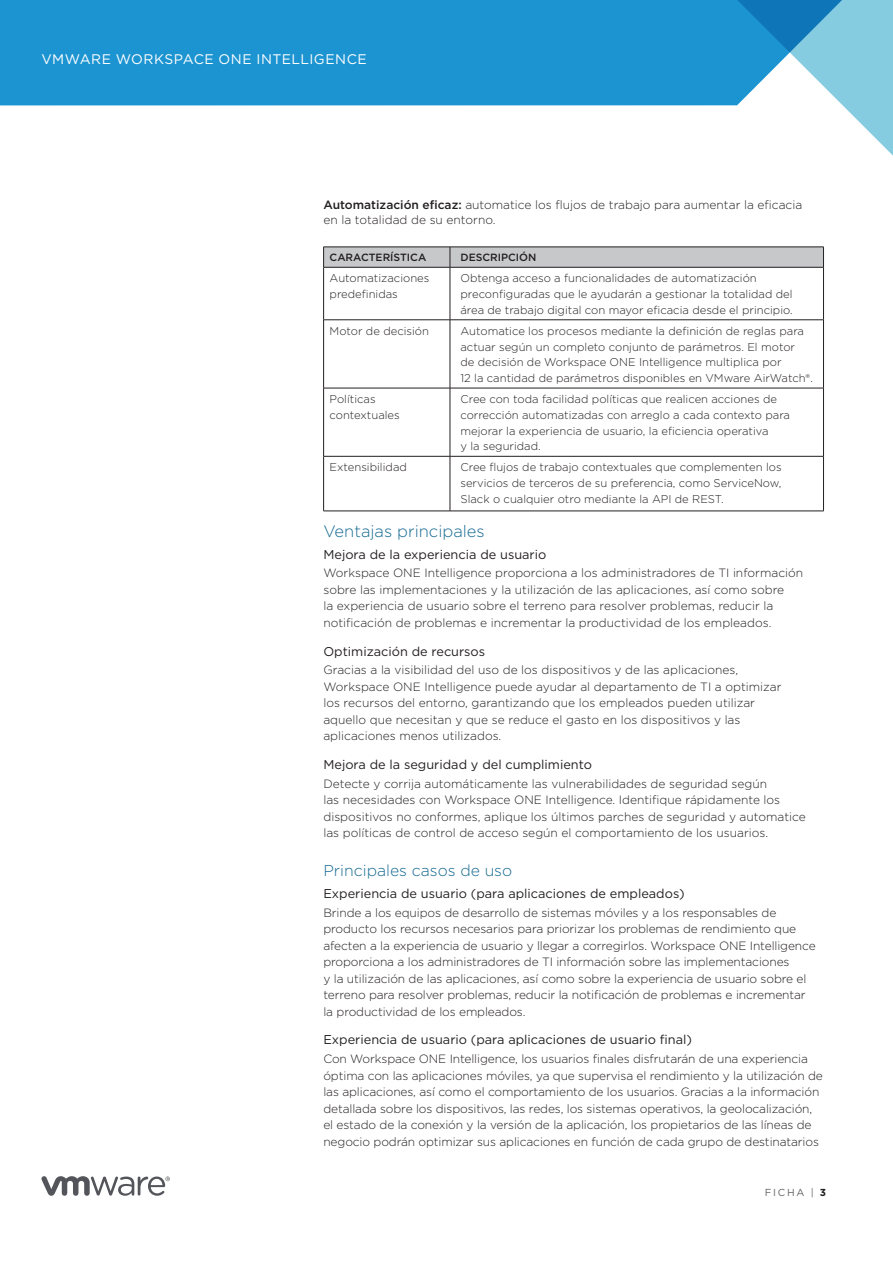
<style>
.page{position:relative;width:893px;height:1263px;background:#fff}
.page>*{position:absolute;margin:0;border:0;box-sizing:border-box;transform-origin:0 0}
._4a__SUBHEAD-1{font:300 16.5px "Gotham";color:#176a92}
._4a__SUBHEAD-1-2{font:300 15.75px "Gotham";color:#176a92}
.FOLIO-WHITE{font:13.8px "Gotham";letter-spacing:.035em;color:#fff}
._4a__SUBHEAD-2-BLK{font:12.75px "Gotham";color:#231f20}
._3a__BODY_TEXT{font:300 12px/16.5px "Gotham";letter-spacing:-.01em;color:#231f20}
._6c__TABLE_BODY{font:300 11.25px/15.8px "Gotham";color:#231f20}
._10a__TABLE_HEAD{font:500 10.5px "Gotham";color:#231f20}
.FOLIO-BOTTOM-GRAY{font:10.2px "Gotham";letter-spacing:.18em;color:#636366}
.s1{font-weight:500}
.s2{font-weight:700;color:#231f20}
</style>
<div class="page">
<svg style="left:41px;top:1176px;width:129px;height:20px"></svg>
<div style="left:0;top:0;width:724px;height:105px;background:#1c94d2"></div>
<svg style="left:724px;top:0;width:169px;height:156px"></svg>
<svg style="left:323px;top:247px;width:501px;height:20px;background:#c1c1c3"></svg>
<hr style="left:323px;top:267px;width:127px;height:1px;background:#231f20">
<hr style="left:323px;top:267px;width:1px;height:53px;background:#231f20">
<hr style="left:450px;top:267px;width:374px;height:1px;background:#231f20">
<hr style="left:450px;top:267px;width:1px;height:53px;background:#231f20">
<hr style="left:823px;top:267px;width:1px;height:53px;background:#231f20">
<hr style="left:323px;top:319px;width:127px;height:1px;background:#231f20">
<hr style="left:323px;top:320px;width:1px;height:68px;background:#231f20">
<hr style="left:450px;top:319px;width:374px;height:1px;background:#231f20">
<hr style="left:450px;top:320px;width:1px;height:68px;background:#231f20">
<hr style="left:823px;top:320px;width:1px;height:68px;background:#231f20">
<hr style="left:323px;top:388px;width:127px;height:1px;background:#231f20">
<hr style="left:323px;top:388px;width:1px;height:68px;background:#231f20">
<hr style="left:450px;top:388px;width:374px;height:1px;background:#231f20">
<hr style="left:450px;top:388px;width:1px;height:68px;background:#231f20">
<hr style="left:823px;top:388px;width:1px;height:68px;background:#231f20">
<hr style="left:323px;top:456px;width:127px;height:1px;background:#231f20">
<hr style="left:323px;top:456px;width:1px;height:55px;background:#231f20">
<hr style="left:450px;top:456px;width:374px;height:1px;background:#231f20">
<hr style="left:450px;top:456px;width:1px;height:55px;background:#231f20">
<hr style="left:823px;top:456px;width:1px;height:55px;background:#231f20">
<hr style="left:323px;top:511px;width:127px;height:1px;background:#231f20">
<hr style="left:450px;top:511px;width:374px;height:1px;background:#231f20">
<p class="FOLIO-WHITE" style="left:41px;top:50px;width:327px">VMWARE WORKSPACE ONE INTELLIGENCE</p>
<p class="_3a__BODY_TEXT" style="left:323px;top:197px;width:480px;line-height:15px"><span class="s1">Automatización eficaz:</span> automatice los flujos de trabajo para aumentar la eficacia en la totalidad de su entorno.</p>
<p class="_10a__TABLE_HEAD" style="left:330px;top:251px;width:98px">CARACTERÍSTICA</p>
<p class="_10a__TABLE_HEAD" style="left:460px;top:251px;width:77px">DESCRIPCIÓN</p>
<p class="_6c__TABLE_BODY" style="left:330px;top:270px;width:101px">Automatizaciones predefinidas</p>
<p class="_6c__TABLE_BODY" style="left:460px;top:270px;width:334px">Obtenga acceso a funcionalidades de automatización preconfiguradas que le ayudarán a gestionar la totalidad del área de trabajo digital con mayor eficacia desde el principio.</p>
<p class="_6c__TABLE_BODY" style="left:330px;top:323px;width:101px">Motor de decisión</p>
<p class="_6c__TABLE_BODY" style="left:460px;top:323px;width:354px">Automatice los procesos mediante la definición de reglas para actuar según un completo conjunto de parámetros. El motor<br>de decisión de Workspace ONE Intelligence multiplica por<br>12 la cantidad de parámetros disponibles en VMware AirWatch®.</p>
<p class="_6c__TABLE_BODY" style="left:330px;top:391px;width:72px">Políticas contextuales</p>
<p class="_6c__TABLE_BODY" style="left:460px;top:391px;width:331px">Cree con toda facilidad políticas que realicen acciones de corrección automatizadas con arreglo a cada contexto para mejorar la experiencia de usuario, la eficiencia operativa<br>y la seguridad.</p>
<p class="_6c__TABLE_BODY" style="left:330px;top:459px;width:79px">Extensibilidad</p>
<p class="_6c__TABLE_BODY" style="left:460px;top:459px;width:323px;text-align:justify">Cree flujos de trabajo contextuales que complementen los servicios de terceros de su preferencia, como ServiceNow, Slack o cualquier otro mediante la API de REST.</p>
<p class="_4a__SUBHEAD-1" style="left:323px;top:520px;width:163px">Ventajas principales</p>
<p class="_4a__SUBHEAD-2-BLK" style="left:323px;top:546px;width:224px">Mejora de la experiencia de usuario</p>
<p class="_3a__BODY_TEXT" style="left:323px;top:564px;width:481px">Workspace ONE Intelligence proporciona a los administradores de TI información sobre las implementaciones y la utilización de las aplicaciones, así como sobre<br>la experiencia de usuario sobre el terreno para resolver problemas, reducir la notificación de problemas e incrementar la productividad de los empleados.</p>
<p class="_4a__SUBHEAD-2-BLK" style="left:323px;top:643px;width:163px">Optimización de recursos</p>
<p class="_3a__BODY_TEXT" style="left:323px;top:661px;width:460px">Gracias a la visibilidad del uso de los dispositivos y de las aplicaciones, Workspace ONE Intelligence puede ayudar al departamento de TI a optimizar los recursos del entorno, garantizando que los empleados pueden utilizar aquello que necesitan y que se reduce el gasto en los dispositivos y las aplicaciones menos utilizados.</p>
<p class="_4a__SUBHEAD-2-BLK" style="left:323px;top:756px;width:270px">Mejora de la seguridad y del cumplimiento</p>
<p class="_3a__BODY_TEXT" style="left:323px;top:775px;width:484px">Detecte y corrija automáticamente las vulnerabilidades de seguridad según<br>las necesidades con Workspace ONE Intelligence. Identifique rápidamente los dispositivos no conformes, aplique los últimos parches de seguridad y automatice las políticas de control de acceso según el comportamiento de los usuarios.</p>
<p class="_4a__SUBHEAD-1-2" style="left:323px;top:860px;width:190px">Principales casos de uso</p>
<p class="_4a__SUBHEAD-2-BLK" style="left:323px;top:885px;width:363px">Experiencia de usuario (para aplicaciones de empleados)</p>
<p class="_3a__BODY_TEXT" style="left:323px;top:904px;width:494px">Brinde a los equipos de desarrollo de sistemas móviles y a los responsables de producto los recursos necesarios para priorizar los problemas de rendimiento que afecten a la experiencia de usuario y llegar a corregirlos. Workspace ONE Intelligence proporciona a los administradores de TI información sobre las implementaciones<br>y la utilización de las aplicaciones, así como sobre la experiencia de usuario sobre el terreno para resolver problemas, reducir la notificación de problemas e incrementar la productividad de los empleados.</p>
<p class="_4a__SUBHEAD-2-BLK" style="left:323px;top:1032px;width:370px">Experiencia de usuario (para aplicaciones de usuario final)</p>
<p class="_3a__BODY_TEXT" style="left:323px;top:1050px;width:501px">Con Workspace ONE Intelligence, los usuarios finales disfrutarán de una experiencia óptima con las aplicaciones móviles, ya que supervisa el rendimiento y la utilización de las aplicaciones, así como el comportamiento de los usuarios. Gracias a la información detallada sobre los dispositivos, las redes, los sistemas operativos, la geolocalización, el estado de la conexión y la versión de la aplicación, los propietarios de las líneas de negocio podrán optimizar sus aplicaciones en función de cada grupo de destinatarios</p>
<p class="FOLIO-BOTTOM-GRAY" style="left:765px;top:1185px;width:63px">FICHA | <span class="s2">3</span></p>
</div>
